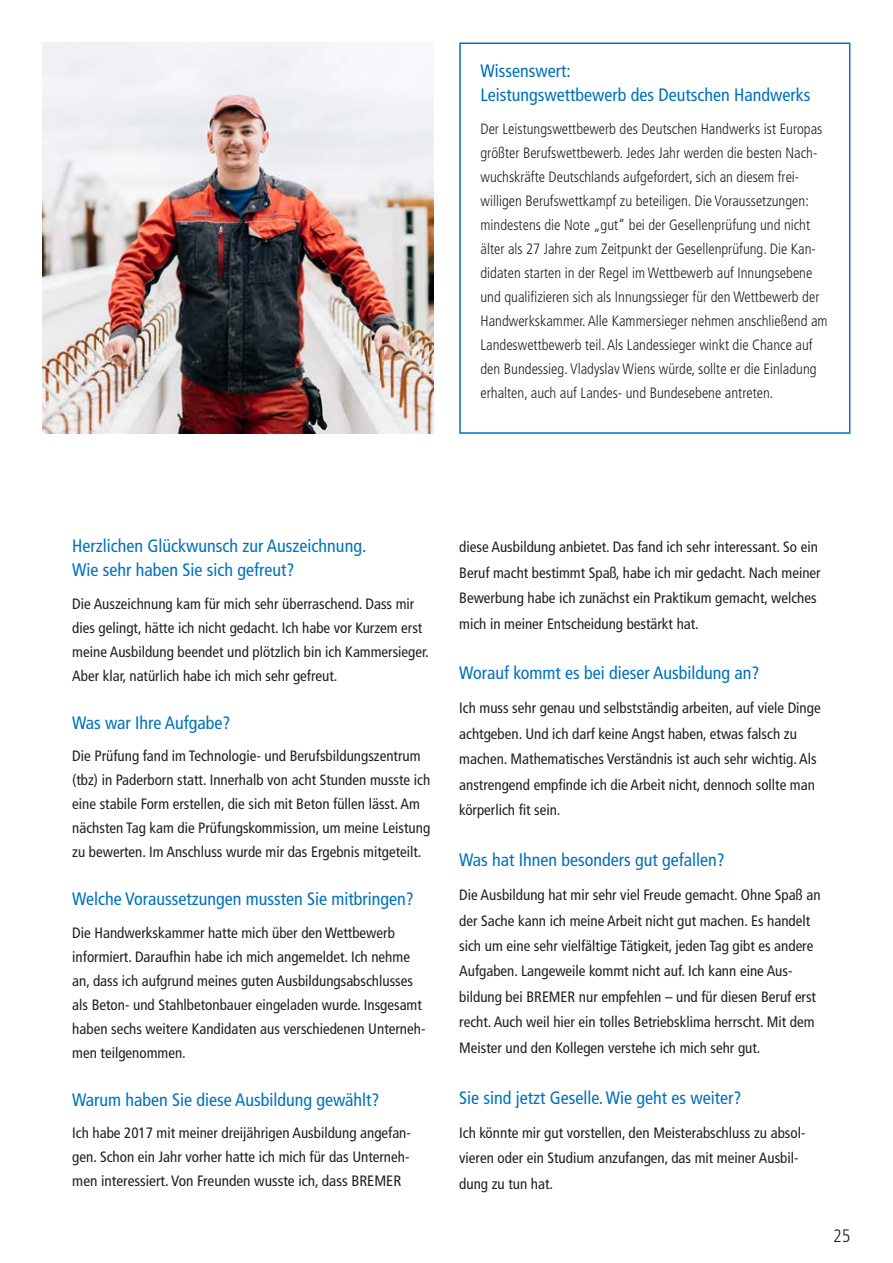
<style>
.page{position:relative;width:893px;height:1263px;background:#fff}
.page>*{position:absolute;margin:0;border:0;box-sizing:border-box;transform-origin:0 0}
.t1{font:condensed 18px/24px "Frutiger LT Std";color:#0072bc}
.t2{font:300 condensed 18px "Frutiger LT Std";color:#231f20}
.t3{font:condensed 15px/25.5px "Frutiger LT Std";color:#231f20}
.t4{font:300 condensed 15px/24px "Frutiger LT Std";color:#231f20}
</style>
<div class="page">
<div style="left:459px;top:43px;width:391px;height:391px;background:#fff;border:2px solid #0072bc"></div>
<img style="left:43px;top:43px;width:391px;height:391px">
<p class="t1" style="left:480px;top:59px;width:331px">Wissenswert:<br>Leistungswettbewerb des Deutschen Handwerks</p>
<p class="t4" style="left:480px;top:117px;width:349px">Der Leistungswettbewerb des Deutschen Handwerks ist Europas größter Berufswettbewerb. Jedes Jahr werden die besten Nach&shy;wuchskräfte Deutschlands aufgefordert, sich an diesem frei&shy;willigen Berufswettkampf zu beteiligen. Die Voraussetzungen: mindestens die Note „gut“ bei der Gesellenprüfung und nicht älter als 27 Jahre zum Zeitpunkt der Gesellenprüfung. Die Kan&shy;didaten starten in der Regel im Wettbewerb auf Innungsebene und qualifizieren sich als Innungssieger für den Wettbewerb der Handwerkskammer. Alle Kammersieger nehmen anschließend am Landeswettbewerb teil. Als Landessieger winkt die Chance auf den Bundessieg. Vladyslav Wiens würde, sollte er die Einladung erhalten, auch auf Landes- und Bundesebene antreten.</p>
<p class="t1" style="left:72px;top:534px;width:296px">Herzlichen Glückwunsch zur Auszeichnung.<br>Wie sehr haben Sie sich gefreut?</p>
<p class="t3" style="left:72px;top:592px;width:358px;line-height:24px">Die Auszeichnung kam für mich sehr überraschend. Dass mir dies gelingt, hätte ich nicht gedacht. Ich habe vor Kurzem erst meine Ausbildung beendet und plötzlich bin ich Kammersieger.<br>Aber klar, natürlich habe ich mich sehr gefreut.</p>
<p class="t1" style="left:72px;top:711px;width:160px">Was war Ihre Aufgabe?</p>
<p class="t3" style="left:72px;top:744px;width:359px;line-height:24px">Die Prüfung fand im Technologie- und Berufsbildungszentrum (tbz) in Paderborn statt. Innerhalb von acht Stunden musste ich eine stabile Form erstellen, die sich mit Beton füllen lässt. Am nächsten Tag kam die Prüfungskommission, um meine Leistung zu bewerten. Im Anschluss wurde mir das Ergebnis mitgeteilt.</p>
<p class="t1" style="left:72px;top:887px;width:343px">Welche Voraussetzungen mussten Sie mitbringen?</p>
<p class="t3" style="left:72px;top:921px;width:355px;line-height:24px">Die Handwerkskammer hatte mich über den Wettbewerb informiert. Daraufhin habe ich mich angemeldet. Ich nehme an, dass ich aufgrund meines guten Ausbildungsabschlusses als Beton- und Stahlbetonbauer eingeladen wurde. Insgesamt haben sechs weitere Kandidaten aus verschiedenen Unterneh&shy;men teilgenommen.</p>
<p class="t1" style="left:72px;top:1088px;width:309px">Warum haben Sie diese Ausbildung gewählt?</p>
<p class="t3" style="left:72px;top:1121px;width:340px;line-height:24px;text-align:justify">Ich habe 2017 mit meiner dreijährigen Ausbildung angefan&shy;gen. Schon ein Jahr vorher hatte ich mich für das Unterneh&shy;men interessiert. Von Freunden wusste ich, dass BREMER</p>
<p class="t3" style="left:459px;top:534px;width:363px">diese Ausbildung anbietet. Das fand ich sehr interessant. So ein Beruf macht bestimmt Spaß, habe ich mir gedacht. Nach meiner Bewerbung habe ich zunächst ein Praktikum gemacht, welches mich in meiner Entscheidung bestärkt hat.</p>
<p class="t1" style="left:459px;top:661px;width:302px">Worauf kommt es bei dieser Ausbildung an?</p>
<p class="t3" style="left:459px;top:695px;width:363px">Ich muss sehr genau und selbstständig arbeiten, auf viele Dinge achtgeben. Und ich darf keine Angst haben, etwas falsch zu machen. Mathematisches Verständnis ist auch sehr wichtig. Als anstrengend empfinde ich die Arbeit nicht, dennoch sollte man körperlich fit sein.</p>
<p class="t1" style="left:459px;top:848px;width:267px">Was hat Ihnen besonders gut gefallen?</p>
<p class="t3" style="left:459px;top:882px;width:363px">Die Ausbildung hat mir sehr viel Freude gemacht. Ohne Spaß an der Sache kann ich meine Arbeit nicht gut machen. Es handelt sich um eine sehr vielfältige Tätigkeit, jeden Tag gibt es andere Aufgaben. Langeweile kommt nicht auf. Ich kann eine Aus&shy;bildung bei BREMER nur empfehlen – und für diesen Beruf erst recht. Auch weil hier ein tolles Betriebsklima herrscht. Mit dem Meister und den Kollegen verstehe ich mich sehr gut.</p>
<p class="t1" style="left:459px;top:1085px;width:284px">Sie sind jetzt Geselle. Wie geht es weiter?</p>
<p class="t3" style="left:459px;top:1120px;width:348px">Ich könnte mir gut vorstellen, den Meisterabschluss zu absol&shy;vieren oder ein Studium anzufangen, das mit meiner Ausbil&shy;dung zu tun hat.</p>
<p class="t2" style="left:833px;top:1226px;width:19px">25</p>
</div>
